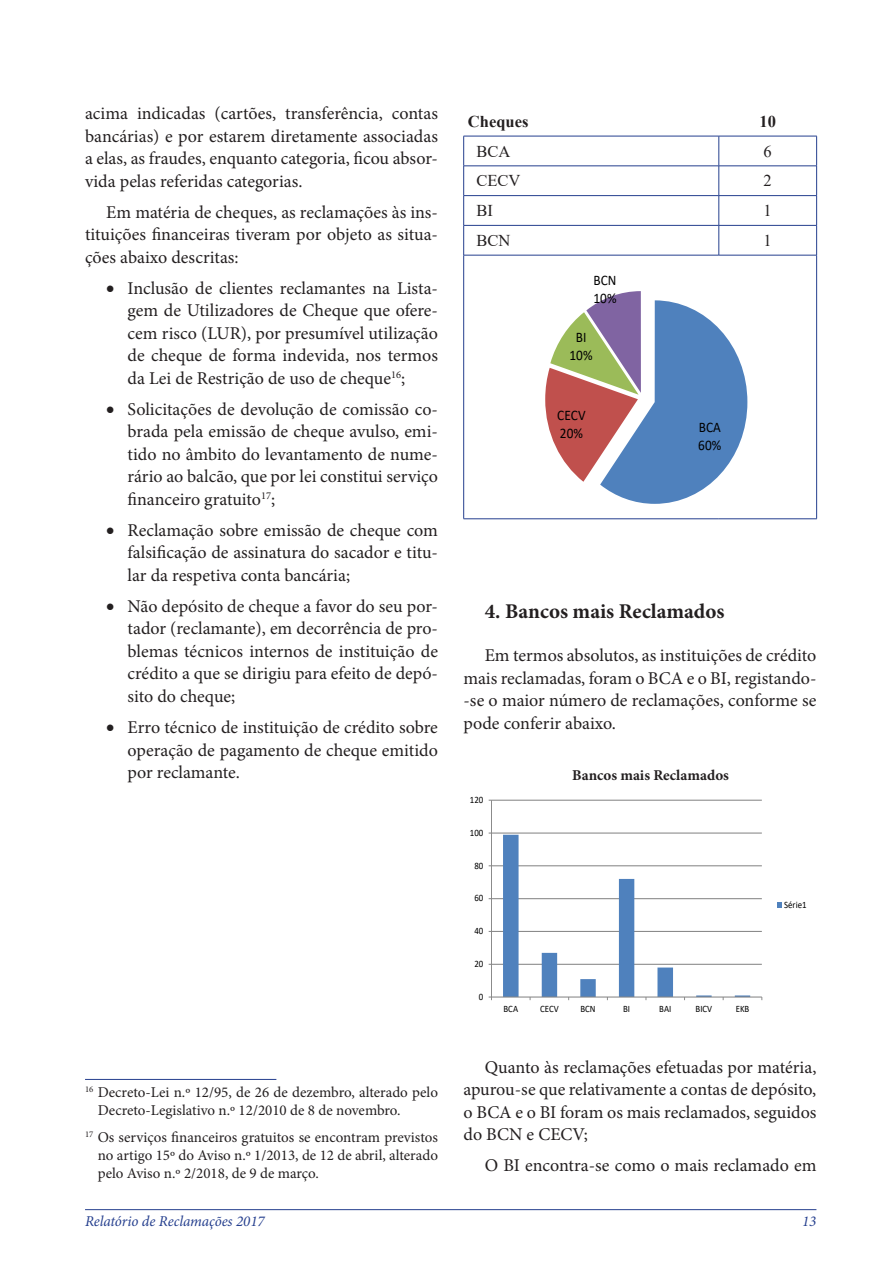
<style>
.page{position:relative;width:893px;height:1263px;background:#fff}
.page>*{position:absolute;margin:0;border:0;box-sizing:border-box;transform-origin:0 0}
.t1{font:700 21px "Minion Pro";color:#231f20}
.List_Paragraph{font:18px/22.5px "Minion Pro";color:#231f20;text-align:justify}
.t2{font:16.5px "Times New Roman";color:#231f20}
.t3{font:700 16.5px "Times New Roman";color:#231f20}
.t4{font:15px/18px "Minion Pro";color:#231f20}
.t5{font:italic 15px "Minion Pro";letter-spacing:-.005em;color:#253f8e}
.t6{font:700 15px "Minion Pro";color:#231f20}
.t7{font:14.55px/18px "Calibri";color:#000;scale:.91 1}
.t8{font:9.75px "Calibri";color:#000;scale:.91 1}
</style>
<div class="page">
<hr style="left:85px;top:1209px;width:731px;height:1px;background:#253f8e">
<hr style="left:85px;top:1079px;width:191px;height:1px;background:#253f8e">
<hr style="left:463px;top:136px;width:256px;height:1px;background:#253f8e">
<hr style="left:463px;top:136px;width:1px;height:30px;background:#253f8e">
<hr style="left:719px;top:136px;width:98px;height:1px;background:#253f8e">
<hr style="left:719px;top:136px;width:1px;height:30px;background:#253f8e">
<hr style="left:816px;top:136px;width:1px;height:30px;background:#253f8e">
<hr style="left:463px;top:166px;width:256px;height:1px;background:#253f8e">
<hr style="left:719px;top:166px;width:98px;height:1px;background:#253f8e">
<hr style="left:463px;top:195px;width:256px;height:1px;background:#253f8e">
<hr style="left:719px;top:195px;width:98px;height:1px;background:#253f8e">
<hr style="left:463px;top:225px;width:256px;height:1px;background:#253f8e">
<svg style="left:463px;top:166px;width:1px;height:89px"></svg>
<hr style="left:719px;top:225px;width:98px;height:1px;background:#253f8e">
<svg style="left:719px;top:166px;width:1px;height:89px"></svg>
<svg style="left:816px;top:166px;width:1px;height:89px"></svg>
<hr style="left:463px;top:255px;width:256px;height:1px;background:#253f8e">
<hr style="left:463px;top:255px;width:1px;height:264px;background:#253f8e">
<hr style="left:719px;top:255px;width:98px;height:1px;background:#253f8e">
<hr style="left:816px;top:255px;width:1px;height:264px;background:#253f8e">
<hr style="left:463px;top:518px;width:256px;height:1px;background:#253f8e">
<hr style="left:719px;top:518px;width:98px;height:1px;background:#253f8e">
<svg style="left:545px;top:291px;width:202px;height:213px"></svg>
<hr style="left:491px;top:964px;width:271px;height:1px;background:#868686">
<hr style="left:491px;top:931px;width:271px;height:1px;background:#868686">
<hr style="left:491px;top:898px;width:271px;height:1px;background:#868686">
<hr style="left:491px;top:865px;width:271px;height:1px;background:#868686">
<hr style="left:491px;top:833px;width:271px;height:1px;background:#868686">
<hr style="left:491px;top:800px;width:271px;height:1px;background:#868686">
<hr style="left:491px;top:800px;width:1px;height:197px;background:#868686">
<hr style="left:491px;top:997px;width:271px;height:1px;background:#868686">
<svg style="left:503px;top:835px;width:247px;height:165px"></svg>
<svg style="left:777px;top:902px;width:5px;height:6px"></svg>
<p class="List_Paragraph" style="left:85px;top:102px;width:354px">acima indicadas (cartões, transferência, contas bancárias) e por estarem diretamente associadas a elas, as fraudes, enquanto categoria, ficou absor&shy;vida pelas referidas categorias.</p>
<p class="List_Paragraph" style="left:85px;top:201px;width:354px;text-indent:21px">Em matéria de cheques, as reclamações às ins&shy;tituições financeiras tiveram por objeto as situa&shy;ções abaixo descritas:</p>
<p class="List_Paragraph" style="left:128px;top:277px;width:312px;text-indent:-21px">• Inclusão de clientes reclamantes na Lista&shy;gem de Utilizadores de Cheque que ofere&shy;cem risco (LUR), por presumível utilização de cheque de forma indevida, nos termos da Lei de Restrição de uso de cheque<sup>16</sup>;</p>
<p class="List_Paragraph" style="left:128px;top:398px;width:312px;text-indent:-21px">• Solicitações de devolução de comissão co&shy;brada pela emissão de cheque avulso, emi&shy;tido no âmbito do levantamento de nume&shy;rário ao balcão, que por lei constitui serviço financeiro gratuito<sup>17</sup>;</p>
<p class="List_Paragraph" style="left:128px;top:519px;width:312px;text-indent:-21px">• Reclamação sobre emissão de cheque com falsificação de assinatura do sacador e titu&shy;lar da respetiva conta bancária;</p>
<p class="List_Paragraph" style="left:128px;top:595px;width:312px;text-indent:-21px">• Não depósito de cheque a favor do seu por&shy;tador (reclamante), em decorrência de pro&shy;blemas técnicos internos de instituição de crédito a que se dirigiu para efeito de depó&shy;sito do cheque;</p>
<p class="List_Paragraph" style="left:128px;top:716px;width:312px;text-indent:-21px">• Erro técnico de instituição de crédito sobre operação de pagamento de cheque emitido por reclamante.</p>
<p class="t4" style="left:98px;top:1084px;width:342px;text-indent:-13px"><sup>16</sup> Decreto-Lei n.º 12/95, de 26 de dezembro, alterado pelo<br>Decreto-Legislativo n.º 12/2010 de 8 de novembro.</p>
<p class="t4" style="left:98px;top:1128px;width:342px;text-align:justify;text-indent:-13px"><sup>17</sup> Os serviços financeiros gratuitos se encontram previstos no artigo 15º do Aviso n.º 1/2013, de 12 de abril, alterado pelo Aviso n.º 2/2018, de 9 de março.</p>
<p class="t3" style="left:468px;top:109px;width:62px">Cheques</p>
<p class="t3" style="left:759px;top:109px;width:18px">10</p>
<p class="t2" style="left:476px;top:140px;width:35px">BCA</p>
<p class="t2" style="left:764px;top:140px;width:10px">6</p>
<p class="t2" style="left:476px;top:169px;width:46px">CECV</p>
<p class="t2" style="left:764px;top:169px;width:10px">2</p>
<p class="t2" style="left:476px;top:199px;width:18px">BI</p>
<p class="t2" style="left:764px;top:199px;width:10px">1</p>
<p class="t2" style="left:476px;top:229px;width:35px">BCN</p>
<p class="t2" style="left:764px;top:229px;width:10px">1</p>
<p class="t7" style="left:593px;top:271px;width:27px">BCN<br>10%</p>
<p class="t7" style="left:569px;top:328px;width:27px;text-align:center">BI<br>10%</p>
<p class="t7" style="left:557px;top:406px;width:33px">CECV<br>20%</p>
<p class="t7" style="left:698px;top:418px;width:27px">BCA<br>60%</p>
<p class="t1" style="left:485px;top:596px;width:241px">4. Bancos mais Reclamados</p>
<p class="List_Paragraph" style="left:463px;top:644px;width:354px;text-indent:21px">Em termos absolutos, as instituições de crédito mais reclamadas, foram o BCA e o BI, registando--se o maior número de reclamações, conforme se pode conferir abaixo.</p>
<p class="t6" style="left:572px;top:764px;width:158px">Bancos mais Reclamados</p>
<p class="t8" style="left:470px;top:793px;width:16px">120</p>
<p class="t8" style="left:470px;top:826px;width:16px">100</p>
<p class="t8" style="left:474px;top:858px;width:11px">80</p>
<p class="t8" style="left:474px;top:891px;width:11px">60</p>
<p class="t8" style="left:474px;top:924px;width:11px">40</p>
<p class="t8" style="left:474px;top:957px;width:11px">20</p>
<p class="t8" style="left:479px;top:990px;width:6px">0</p>
<p class="t8" style="left:503px;top:1002px;width:18px">BCA</p>
<p class="t8" style="left:540px;top:1002px;width:22px">CECV</p>
<p class="t8" style="left:580px;top:1002px;width:18px">BCN</p>
<p class="t8" style="left:623px;top:1002px;width:9px">BI</p>
<p class="t8" style="left:659px;top:1002px;width:15px">BAI</p>
<p class="t8" style="left:695px;top:1002px;width:20px">BICV</p>
<p class="t8" style="left:736px;top:1002px;width:17px">EKB</p>
<p class="t8" style="left:784px;top:898px;width:26px">Série1</p>
<p class="List_Paragraph" style="left:463px;top:1056px;width:354px;text-indent:21px">Quanto às reclamações efetuadas por matéria, apurou-se que relativamente a contas de depósito, o BCA e o BI foram os mais reclamados, seguidos do BCN e CECV;</p>
<p class="List_Paragraph" style="left:485px;top:1154px;width:333px">O BI encontra-se como o mais reclamado em</p>
<p class="t5" style="left:85px;top:1211px;width:181px">Relatório de Reclamações 2017</p>
<p class="t5" style="left:802px;top:1211px;width:16px">13</p>
</div>
